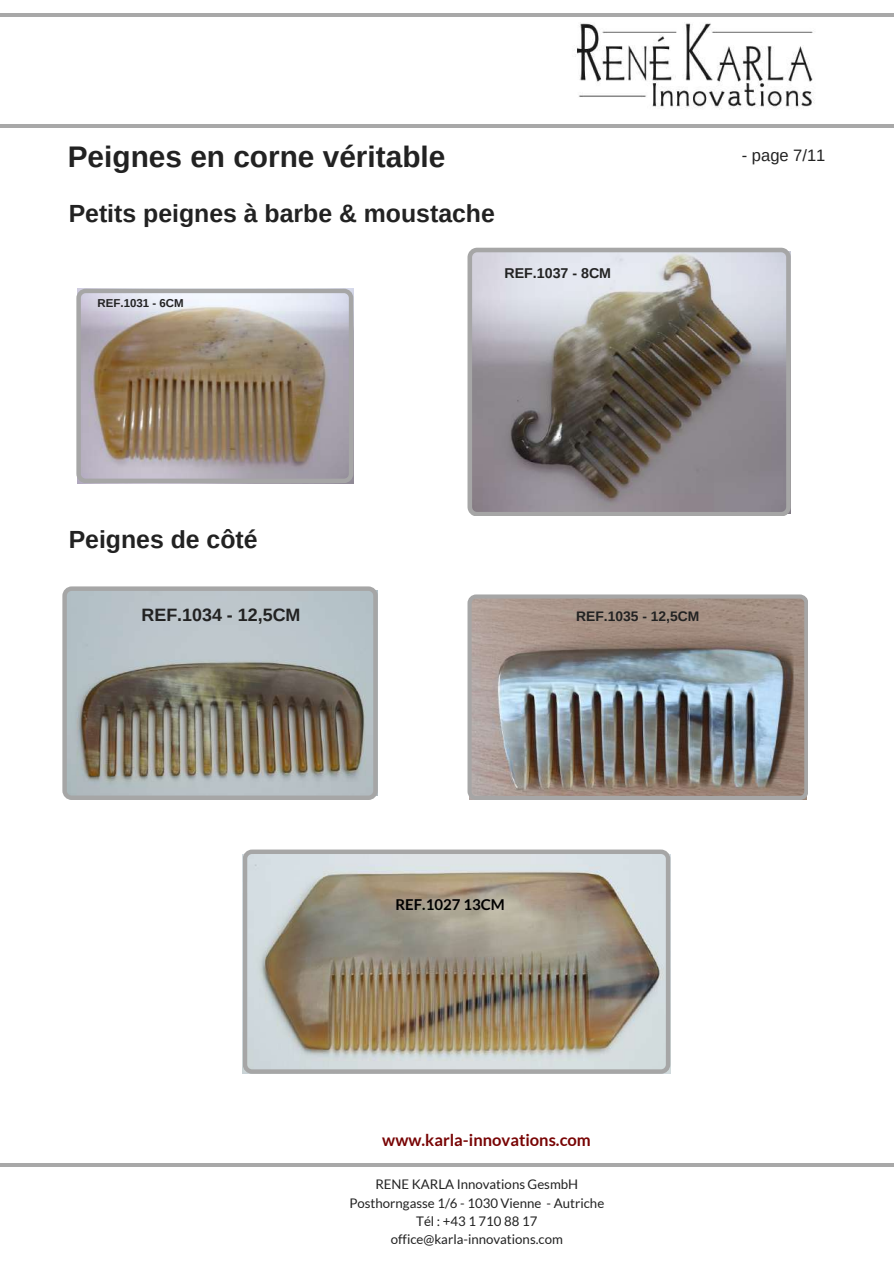
<style>
.page{position:relative;width:894px;height:1264px;background:#fff}
.page>*{position:absolute;margin:0;border:0;box-sizing:border-box;transform-origin:0 0}
.t1{font:700 29.85px "Arimo";color:#222}
.t2{font:700 24.75px "Arimo";color:#222}
.t3{font:700 17.85px "Arimo";color:#222}
.t4{font:700 16.5px "Lato";color:#780404}
.t5{font:16.5px "Arimo";color:#222}
.t6{font:700 15px "Lato";color:#000}
.t7{font:700 14.25px "Arimo";color:#222}
.t8{font:700 13.8px "Arimo";color:#222}
.t9{font:13.2px/18px "Lato";color:#222;text-align:center}
.t10{font:700 11.4px "Arimo";color:#222}
</style>
<div class="page">
<img style="left:515px;top:13px;width:369px;height:115px">
<hr style="left:0;top:14px;width:893px;height:2px;background:#a8a8a8">
<img style="left:467px;top:594px;width:340px;height:206px">
<svg style="left:62px;top:586px;width:315px;height:214px;background:#9a9b96"></svg>
<hr style="left:0;top:125px;width:893px;height:2px;background:#a8a8a8">
<hr style="left:0;top:1163px;width:893px;height:3px;background:#a8a8a8">
<svg style="left:467px;top:248px;width:323px;height:268px;background:#918d8d"></svg>
<svg style="left:76px;top:289px;width:277px;height:194px;background:#a4968a"></svg>
<img style="left:243px;top:849px;width:427px;height:224px">
<h1 class="t1" style="left:68px;top:140px;width:379px">Peignes en corne véritable</h1>
<h2 class="t2" style="left:69px;top:199px;width:427px">Petits peignes à barbe &amp; moustache</h2>
<p class="t10" style="left:98px;top:296px;width:88px">REF.1031 - 6CM</p>
<p class="t7" style="left:504px;top:265px;width:108px">REF.1037 - 8CM</p>
<p class="t5" style="left:741px;top:146px;width:85px">- page 7/11</p>
<h2 class="t2" style="left:69px;top:525px;width:190px">Peignes de côté</h2>
<h3 class="t3" style="left:141px;top:605px;width:160px">REF.1034 - 12,5CM</h3>
<p class="t8" style="left:576px;top:608px;width:124px">REF.1035 - 12,5CM</p>
<p class="t6" style="left:395px;top:895px;width:111px">REF.1027 13CM</p>
<p class="t4" style="left:382px;top:1129px;width:210px">www.karla-innovations.com</p>
<p class="t9" style="left:349px;top:1175px;width:256px">RENE KARLA Innovations GesmbH<br>Posthorngasse 1/6 - 1030 Vienne - Autriche<br>Tél : +43 1 710 88 17 office@karla-innovations.com</p>
</div>
